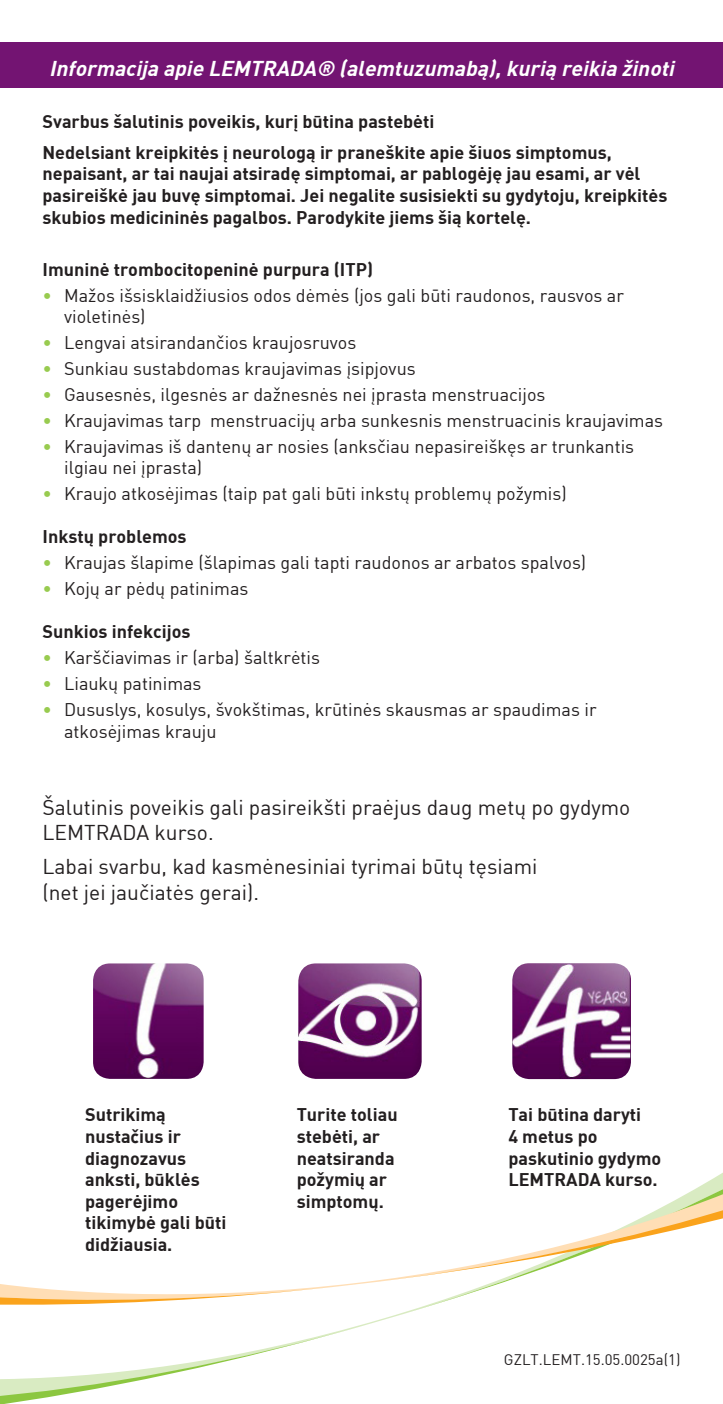
<style>
.page{position:relative;width:723px;height:1404px;background:#fff}
.page>*{position:absolute;margin:0;border:0;box-sizing:border-box;transform-origin:0 0}
.t1{font:21px/25.2px "DIN";color:#231f20}
.t2{font:italic 700 21px "DIN";color:#fff}
.t3{font:18px/21.6px "DIN";color:#231f20}
.t4{font:700 18px/21.6px "DIN";color:#231f20}
.t5{font:15px "DIN";color:#231f20}
.s1{color:#98cb4f}
</style>
<div class="page">
<div style="left:0;top:43px;width:723px;height:45px;background:#731472"></div>
<img style="left:93px;top:963px;width:111px;height:115px">
<img style="left:298px;top:963px;width:124px;height:115px">
<img style="left:512px;top:963px;width:119px;height:115px">
<svg style="left:0;top:1177px;width:723px;height:226px"></svg>
<svg style="left:0;top:1184px;width:723px;height:18px"></svg>
<svg style="left:0;top:1202px;width:723px;height:104px"></svg>
<p class="t2" style="left:49px;top:55px;width:632px">Informacija apie LEMTRADA® (alemtuzumabą),kurią reikia žinoti</p>
<p class="t4" style="left:43px;top:110px;width:393px">Svarbus šalutinis poveikis, kurį būtina pastebėti</p>
<p class="t4" style="left:43px;top:141px;width:626px">Nedelsiant kreipkitės į neurologą ir praneškite apie šiuos simptomus, nepaisant, ar tai naujai atsiradę simptomai, ar pablogėję jau esami, ar vėl pasireiškė jau buvę simptomai. Jei negalite susisiekti su gydytoju, kreipkitės skubios medicininės pagalbos. Parodykite jiems šią kortelę.</p>
<p class="t4" style="left:43px;top:258px;width:332px">Imuninė trombocitopeninė purpura (ITP)</p>
<p class="t3" style="left:64px;top:284px;width:561px;text-indent:-22px"><span class="s1">•</span> Mažos išsisklaidžiusios odos dėmės (jos gali būti raudonos, rausvos ar violetinės)</p>
<p class="t3" style="left:43px;top:331px;width:315px"><span class="s1">•</span> Lengvai atsirandančios kraujosruvos</p>
<p class="t3" style="left:43px;top:357px;width:375px"><span class="s1">•</span> Sunkiau sustabdomas kraujavimas įsipjovus</p>
<p class="t3" style="left:43px;top:383px;width:504px"><span class="s1">•</span> Gausesnės, ilgesnės ar dažnesnės nei įprasta menstruacijos</p>
<p class="t3" style="left:43px;top:409px;width:622px"><span class="s1">•</span> Kraujavimas tarp menstruacijų arba sunkesnis menstruacinis kraujavimas</p>
<p class="t3" style="left:64px;top:435px;width:571px;text-indent:-22px"><span class="s1">•</span> Kraujavimas iš dantenų ar nosies (anksčiau nepasireiškęs ar trunkantis ilgiau nei įprasta)</p>
<p class="t3" style="left:43px;top:482px;width:526px"><span class="s1">•</span> Kraujo atkosėjimas (taip pat gali būti inkstų problemų požymis)</p>
<p class="t4" style="left:43px;top:525px;width:146px">Inkstų problemos</p>
<p class="t3" style="left:43px;top:551px;width:545px"><span class="s1">•</span> Kraujas šlapime (šlapimas gali tapti raudonos ar arbatos spalvos)</p>
<p class="t3" style="left:43px;top:577px;width:207px"><span class="s1">•</span> Kojų ar pėdų patinimas</p>
<p class="t4" style="left:43px;top:620px;width:149px">Sunkios infekcijos</p>
<p class="t3" style="left:43px;top:646px;width:279px"><span class="s1">•</span> Karščiavimas ir (arba) šaltkrėtis</p>
<p class="t3" style="left:43px;top:672px;width:160px"><span class="s1">•</span> Liaukų patinimas</p>
<p class="t3" style="left:64px;top:698px;width:534px;text-indent:-22px"><span class="s1">•</span> Dususlys, kosulys, švokštimas, krūtinės skausmas ar spaudimas ir atkosėjimas krauju</p>
<p class="t1" style="left:43px;top:794px;width:589px">Šalutinis poveikis gali pasireikšti praėjus daug metų po gydymo<br>LEMTRADA kurso.</p>
<p class="t1" style="left:43px;top:853px;width:496px">Labai svarbu, kad kasmėnesiniai tyrimai būtų tęsiami (net jei jaučiatės gerai).</p>
<p class="t4" style="left:85px;top:1103px;width:143px">Sutrikimą nustačius ir diagnozavus anksti, būklės pagerėjimo tikimybė gali būti didžiausia.</p>
<p class="t4" style="left:297px;top:1103px;width:102px">Turite toliau stebėti, ar neatsiranda požymių ar simptomų.</p>
<p class="t4" style="left:508px;top:1103px;width:154px">Tai būtina daryti<br>4 metus po paskutinio gydymo<br>LEMTRADA kurso.</p>
<p class="t5" style="left:504px;top:1349px;width:178px">GZLT.LEMT.15.05.0025a(1)</p>
</div>
